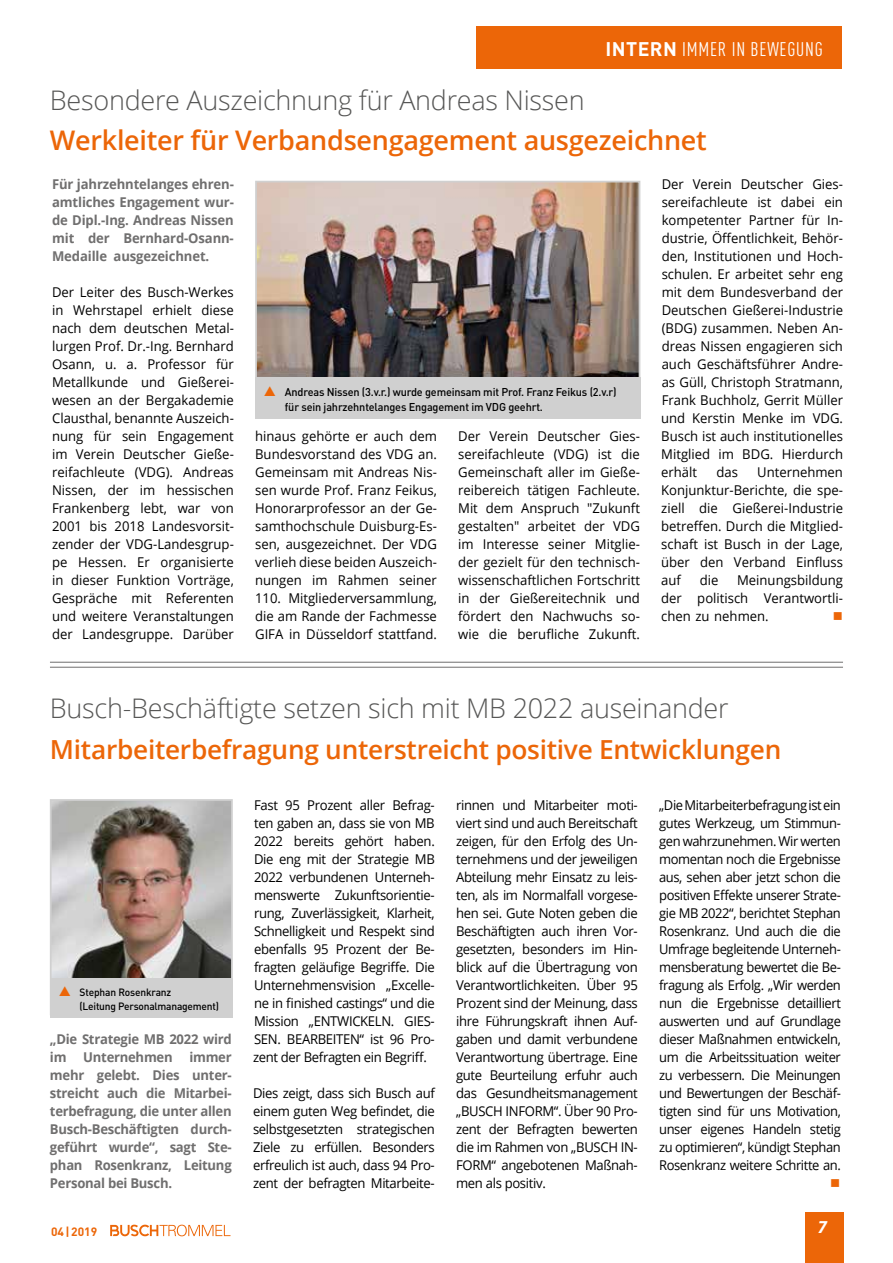
<style>
.page{position:relative;width:893px;height:1263px;background:#fff}
.page>*{position:absolute;margin:0;border:0;box-sizing:border-box;transform-origin:0 0}
.t1{font:300 27px "Open Sans";letter-spacing:-.01em;color:#575756}
.t2{font:600 27px "Open Sans";letter-spacing:-.01em;color:#ec6608}
.t3{font:600 26.25px "Open Sans";letter-spacing:-.01em;color:#ec6608}
.t4{font:19.5px "DIN Cond";letter-spacing:.04em;color:#fff}
.t5{font:italic 700 16.5px "Open Sans";color:#fff}
.t6{font:13.5px/18px "Open Sans";color:#000;text-align:justify}
.t7{font:13.5px/18px "Open Sans";color:#000;text-align:justify;scale:.96 1}
.t8{font:700 13.5px/18px "Open Sans";letter-spacing:-.015em;color:#706f6f;text-align:justify}
.t9{font:13.5px "Wingdings";color:#ec6608}
.t10{font:700 12px "DIN";color:#ec6608}
.t11{font:500 11.25px/15px "DIN";letter-spacing:-.015em;color:#000}
.t12{font:500 10.5px/13.5px "DIN";letter-spacing:-.02em;color:#000}
.s1{font-family:"DIN";font-weight:700}
</style>
<div class="page">
<img style="left:258px;top:184px;width:379px;height:193px">
<div style="left:255px;top:181px;width:385px;height:203px;border:2px solid #d0d0d0"></div>
<div style="left:255px;top:377px;width:385px;height:41px;background:#d0d0d0"></div>
<hr style="left:50px;top:667px;width:793px;height:1px;background:#706f6f">
<hr style="left:50px;top:662px;width:793px;height:1px;background:#706f6f">
<img style="left:53px;top:802px;width:177px;height:176px">
<div style="left:50px;top:799px;width:183px;height:216px;border:2px solid #d0d0d0"></div>
<div style="left:476px;top:27px;width:366px;height:42px;background:#ec6608"></div>
<div style="left:806px;top:1212px;width:38px;height:51px;background:#ec6608"></div>
<svg style="left:110px;top:1225px;width:120px;height:11px"></svg>
<div style="left:50px;top:978px;width:183px;height:39px;background:#d0d0d0"></div>
<h3 class="t4" style="left:606px;top:38px;width:219px"><span class="s1">INTERN</span> IMMER IN BEWEGUNG</h3>
<h1 class="t1" style="left:50px;top:82px;width:536px">Besondere Auszeichnung für Andreas Nissen</h1>
<h1 class="t2" style="left:50px;top:122px;width:658px">Werkleiter für Verbandsengagement ausgezeichnet</h1>
<p class="t8" style="left:52px;top:175px;width:183px">Für jahrzehntelanges ehren&shy;amtliches Engagement wur&shy;de Dipl.-Ing. Andreas Nissen mit der Bernhard-Osann-Medaille ausgezeichnet.</p>
<p class="t6" style="left:52px;top:283px;width:183px">Der Leiter des Busch-Werkes in Wehrstapel erhielt diese nach dem deutschen Metal&shy;lurgen Prof. Dr.-Ing. Bernhard Osann, u. a. Professor für Metallkunde und Gießerei&shy;wesen an der Bergakademie Clausthal, benannte Auszeich&shy;nung für sein Engagement im Verein Deutscher Gieße&shy;reifachleute (VDG). Andreas Nissen, der im hessischen Frankenberg lebt, war von 2001 bis 2018 Landesvorsit&shy;zender der VDG-Landesgrup&shy;pe Hessen. Er organisierte in dieser Funktion Vorträge, Gespräche mit Referenten und weitere Veranstaltungen der Landesgruppe. Darüber</p>
<p class="t6" style="left:661px;top:175px;width:183px">Der Verein Deutscher Gies&shy;sereifachleute ist dabei ein kompetenter Partner für In&shy;dustrie, Öffentlichkeit, Behör&shy;den, Institutionen und Hoch&shy;schulen. Er arbeitet sehr eng mit dem Bundesverband der Deutschen Gießerei-Industrie (BDG) zusammen. Neben An&shy;dreas Nissen engagieren sich auch Geschäftsführer Andre&shy;as Güll, Christoph Stratmann, Frank Buchholz, Gerrit Müller und Kerstin Menke im VDG.<br>Busch ist auch institutionelles Mitglied im BDG. Hierdurch erhält</p>
<p class="t11" style="left:285px;top:384px;width:333px">Andreas Nissen (3.v.r.) wurde gemeinsam mit Prof. Franz Feikus (2.v.r) für sein jahrzehntelanges Engagement im VDG geehrt.</p>
<p class="t6" style="left:255px;top:427px;width:183px">hinaus gehörte er auch dem Bundesvorstand des VDG an.<br>Gemeinsam mit Andreas Nis&shy;sen wurde Prof. Franz Feikus, Honorarprofessor an der Ge&shy;samthochschule Duisburg-Es&shy;sen, ausgezeichnet. Der VDG verlieh diese beiden Auszeich&shy;nungen im Rahmen seiner 110. Mitgliederversammlung, die am Rande der Fachmesse GIFA in Düsseldorf stattfand.</p>
<p class="t6" style="left:458px;top:427px;width:183px">Der Verein Deutscher Gies&shy;sereifachleute (VDG) ist die Gemeinschaft aller im Gieße&shy;reibereich tätigen Fachleute.<br>Mit dem Anspruch "Zukunft gestalten" arbeitet der VDG im Interesse seiner Mitglie&shy;der gezielt für den technisch&shy;wissenschaftlichen Fortschritt in der Gießereitechnik und fördert den Nachwuchs so&shy;wie die berufliche Zukunft.</p>
<p class="t6" style="left:661px;top:463px;width:183px;text-indent:96px">Unternehmen Konjunktur-Berichte, die spe&shy;ziell die Gießerei-Industrie betreffen. Durch die Mitglied&shy;schaft ist Busch in der Lage, über den Verband Einfluss auf</p>
<p class="t6" style="left:716px;top:463px;width:23px">das</p>
<p class="t6" style="left:661px;top:571px;width:183px;text-indent:76px">Meinungsbildung der politisch Verantwortli&shy;chen zu nehmen.</p>
<p class="t6" style="left:700px;top:571px;width:20px">die</p>
<p class="t9" style="left:833px;top:609px;width:12px">■</p>
<h1 class="t1" style="left:50px;top:690px;width:680px">Busch-Beschäftigte setzen sich mit MB 2022 auseinander</h1>
<h2 class="t3" style="left:50px;top:731px;width:733px">Mitarbeiterbefragung unterstreicht positive Entwicklungen</h2>
<p class="t12" style="left:80px;top:985px;width:141px">Stephan Rosenkranz<br>(Leitung Personalmanagement)</p>
<p class="t8" style="left:50px;top:1030px;width:183px">„Die Strategie MB 2022 wird im Unternehmen immer mehr gelebt. Dies unter&shy;streicht auch die Mitarbei&shy;terbefragung, die unter allen Busch-Beschäftigten durch&shy;geführt wurde“, sagt Ste&shy;phan Rosenkranz, Leitung Personal bei Busch.</p>
<p class="t6" style="left:253px;top:796px;width:183px">Fast 95 Prozent aller Befrag&shy;ten gaben an, dass sie von MB 2022 bereits gehört haben.<br>Die eng mit der Strategie MB 2022 verbundenen Unterneh&shy;menswerte Zukunftsorientie&shy;rung, Zuverlässigkeit, Klarheit, Schnelligkeit und Respekt sind ebenfalls 95 Prozent der Be&shy;fragten geläufige Begriffe. Die Unternehmensvision „Excelle&shy;ne in finished castings“ und die Mission „ENTWICKELN. GIES-SEN. BEARBEITEN“ ist 96 Pro&shy;zent der Befragten ein Begriff.</p>
<p class="t6" style="left:253px;top:1084px;width:183px">Dies zeigt, dass sich Busch auf einem guten Weg befindet, die selbstgesetzten strategischen Ziele zu erfüllen. Besonders erfreulich ist auch, dass 94 Pro&shy;zent der befragten Mitarbeite-</p>
<p class="t6" style="left:456px;top:796px;width:183px">rinnen und Mitarbeiter moti&shy;viert sind und auch Bereitschaft zeigen, für den Erfolg des Un&shy;ternehmens und der jeweiligen Abteilung mehr Einsatz zu leis&shy;ten, als im Normalfall vorgese&shy;hen sei. Gute Noten geben die Beschäftigten auch ihren Vor&shy;gesetzten, besonders im Hin&shy;blick auf die Übertragung von Verantwortlichkeiten. Über 95<br>Prozent sind der Meinung, dass ihre Führungskraft ihnen Auf&shy;gaben und damit verbundene Verantwortung übertrage. Eine gute Beurteilung erfuhr auch das Gesundheitsmanagement „BUSCH INFORM“. Über 90 Pro&shy;zent der Befragten bewerten die im Rahmen von „BUSCH IN-FORM“ angebotenen Maßnah&shy;men als positiv.</p>
<p class="t7" style="left:659px;top:796px;width:191px">„Die Mitarbeiterbefragung ist ein gutes Werkzeug, um Stimmun&shy;gen wahrzunehmen. Wir werten momentan noch die Ergebnisse aus, sehen aber jetzt schon die positiven Effekte unserer Strate&shy;gie MB 2022“, berichtet Stephan Rosenkranz. Und auch die die Umfrage begleitende Unterneh&shy;mensberatung bewertet die Be&shy;fragung als Erfolg. „Wir werden nun die Ergebnisse detailliert auswerten und auf Grundlage dieser Maßnahmen entwickeln, um die Arbeitssituation weiter zu verbessern. Die Meinungen und Bewertungen der Beschäf&shy;tigten sind für uns Motivation, unser eigenes Handeln stetig zu optimieren“, kündigt Stephan Rosenkranz weitere Schritte an.</p>
<p class="t9" style="left:830px;top:1176px;width:12px">■</p>
<p class="t10" style="left:51px;top:1224px;width:48px">04|2019</p>
<p class="t5" style="left:818px;top:1215px;width:11px">7</p>
</div>
